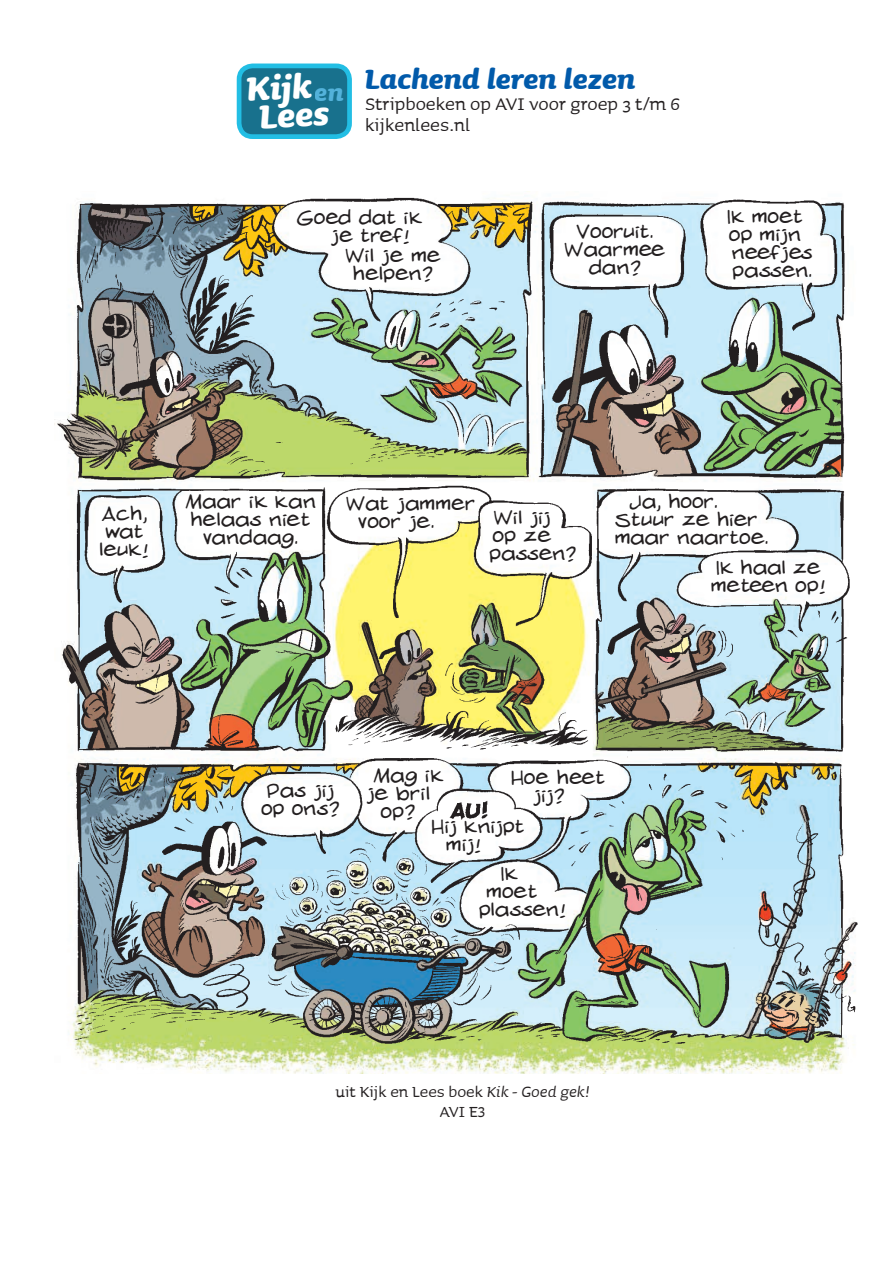
<style>
.page{position:relative;width:893px;height:1263px;background:#fff}
.page>*{position:absolute;margin:0;border:0;box-sizing:border-box;transform-origin:0 0}
.t1{font:italic 700 42.6px "Sauna";color:#fff}
.t2{font:italic 700 35.25px "Sauna";color:#015aaa}
.t3{font:24px/18px "Gurb Kik Kik";color:#231f20}
.t4{font:22.5px/21px "Sauna";color:#231f20}
.t5{font:19.5px/19.5px "Sauna";color:#231f20;text-align:center}
.s1{font-style:italic}
</style>
<div class="page">
<img style="left:54px;top:197px;width:804px;height:877px">
<div style="left:239px;top:66px;width:111px;height:71px;background:#18718d;border-radius:14px"></div>
<div style="left:237px;top:64px;width:115px;height:75px;border:5px solid #22bee4;border-radius:14px"></div>
<h1 class="t1" style="left:245px;top:63px;width:67px;rotate:-3deg">Kijk</h1>
<h2 class="t2" style="left:315px;top:57px;width:322px"><sub>en</sub> Lachend leren lezen</h2>
<p class="t4" style="left:365px;top:92px;width:316px">Stripboeken op AVI voor groep 3 t/m 6 kijkenlees.nl</p>
<h1 class="t1" style="left:258px;top:90px;width:72px;rotate:-3deg">Lees</h1>
<p class="t3" style="left:297px;top:210px;width:127px">Goed dat ik</p>
<p class="t3" style="left:331px;top:228px;width:81px">je tref!</p>
<p class="t3" style="left:345px;top:248px;width:97px">Wil je me</p>
<p class="t3" style="left:353px;top:266px;width:82px">helpen?</p>
<p class="t3" style="left:564px;top:224px;width:103px;text-align:center">Vooruit.<br>Waarmee dan?</p>
<p class="t3" style="left:727px;top:209px;width:87px">Ik moet op mijn neefjes passen.</p>
<p class="t3" style="left:100px;top:506px;width:51px">Ach, wat leuk!</p>
<p class="t3" style="left:185px;top:494px;width:132px;text-align:center">Maar ik kan helaas niet vandaag.</p>
<p class="t3" style="left:358px;top:496px;width:119px;text-indent:-12px">Wat jammer voor je.</p>
<p class="t3" style="left:489px;top:509px;width:89px">Wil jij<br>op ze passen?</p>
<p class="t3" style="left:615px;top:494px;width:155px;text-indent:14px">Ja, hoor.<br>Stuur ze hier maar naartoe.</p>
<p class="t3" style="left:711px;top:560px;width:117px">Ik haal ze meteen op!</p>
<p class="t3" style="left:261px;top:783px;width:80px">Pas jij op ons?</p>
<p class="t3" style="left:366px;top:768px;width:79px;text-align:center">Mag ik je bril op?</p>
<p class="t3" style="left:446px;top:818px;width:80px;text-indent:-14px">Hij knijpt mij!</p>
<p class="t3" style="left:533px;top:769px;width:74px;text-indent:-22px">Hoe heet jij?</p>
<p class="t3" style="left:479px;top:866px;width:89px;text-indent:22px">Ik moet plassen!</p>
<p class="t5" style="left:335px;top:1081px;width:255px">uit Kijk en Lees boek <span class="s1">Kik - Goed gek!<br></span>AVI E3</p>
</div>
